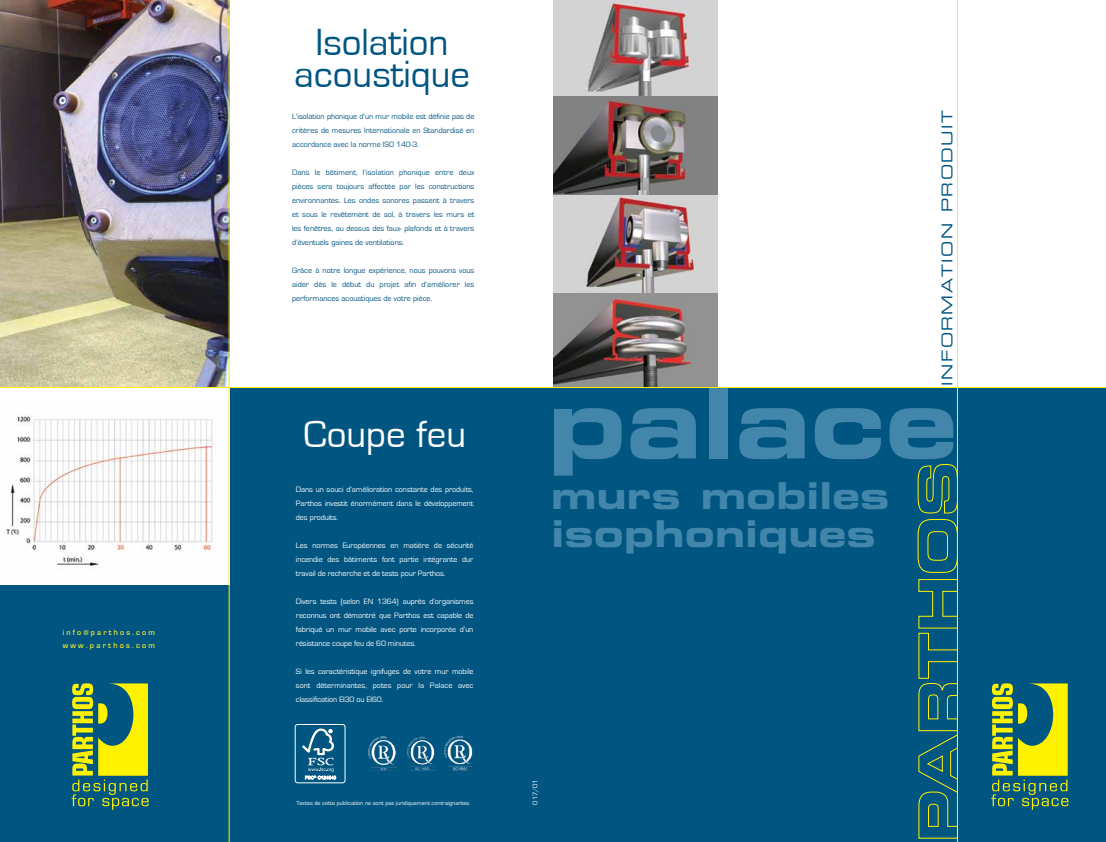
<style>
.page{position:relative;width:1106px;height:842px;background:#fff}
.page>*{position:absolute;margin:0;border:0;box-sizing:border-box;transform-origin:0 0}
.t1{font:97px "Eurostile Bold Extended Two";letter-spacing:.005em;color:#4386ac}
.t2{font:39px/32px "Eurostile";color:#005581;text-align:center}
.t3{font:39px "Eurostile";color:#fff}
.t4{font:37px/38px "Eurostile Bold Extended Two";letter-spacing:.005em;color:#4386ac}
.t5{font:14.9px "Eurostile Extended Two";letter-spacing:.1em;color:#005581}
.t6{font:8px/14px "Eurostile";color:#005581;text-align:justify}
.t7{font:8px/14px "Eurostile";letter-spacing:-.01em;color:#fff;text-align:justify}
.t8{font:500 8px/13px "Eurostile TCE";letter-spacing:.265em;color:#fff12a}
.t9{font:7px "Eurostile";color:#fff}
.t10{font:6px "Eurostile";color:#fff}
</style>
<div class="page">
<img style="left:553px;top:98px;width:164px;height:289px">
<div style="left:0;top:388px;width:1106px;height:454px;background:#005581"></div>
<img style="left:553px;top:0;width:164px;height:98px">
<img style="left:0;top:0;width:229px;height:387px">
<div style="left:0;top:388px;width:229px;height:197px;background:#fff"></div>
<img style="left:6px;top:402px;width:223px;height:183px">
<hr style="left:229px;top:0;width:1px;height:842px;background:#fff200">
<img style="left:444px;top:735px;width:29px;height:36px">
<img style="left:368px;top:737px;width:28px;height:33px">
<img style="left:407px;top:736px;width:29px;height:35px">
<svg style="left:72px;top:683px;width:77px;height:127px"></svg>
<div style="left:295px;top:724px;width:50px;height:59px;border:1px solid #fff;border-radius:3px"></div>
<svg style="left:302px;top:728px;width:34px;height:51px"></svg>
<svg style="left:991px;top:683px;width:77px;height:127px"></svg>
<svg style="left:917px;top:464px;width:40px;height:375px"></svg>
<hr style="left:957px;top:0;width:1px;height:842px;background:#fff200">
<hr style="left:0;top:387px;width:1106px;height:1px;background:#fff200">
<p class="t8" style="left:63px;top:625px;width:94px">info@parthos.com www.parthos.com</p>
<h2 class="t2" style="left:294px;top:27px;width:178px">Isolation acoustique</h2>
<p class="t6" style="left:292px;top:110px;width:184px">L’isolation phonique d’un mur mobile est définie pas de critères de mesures Internationale en Standardisé en accordance avec la norme ISO 140-3.</p>
<p class="t6" style="left:292px;top:166px;width:184px">Dans le bâtiment, l’isolation phonique entre deux pièces sera toujours affectée par les constructions environnantes. Les ondes sonores passent à travers et sous le revêtement de sol, à travers les murs et les fenêtres, au dessus des faux- plafonds et à travers d’éventuels gaines de ventilations.</p>
<p class="t6" style="left:292px;top:264px;width:184px">Grâce à notre longue expérience, nous pouvons vous aider dès le début du projet afin d’améliorer les performances acoustiques de votre pièce.</p>
<h2 class="t3" style="left:303px;top:413px;width:164px">Coupe feu</h2>
<p class="t7" style="left:296px;top:483px;width:179px">Dans un souci d’amélioration constante des produits, Parthos investit énormément dans le développement des produits.</p>
<p class="t7" style="left:296px;top:539px;width:179px">Les normes Européennes en matière de sécurité incendie des bâtiments font partie intégrante dur travail de recherche et de tests pour Parthos.</p>
<p class="t7" style="left:296px;top:595px;width:179px">Divers tests (selon EN 1364) auprès d’organismes reconnus ont démontré que Parthos est capable de fabriqué un mur mobile avec porte incorporée d’un résistance coupe feu de 60 minutes.</p>
<p class="t7" style="left:296px;top:665px;width:179px">Si les caractéristique ignifuges de votre mur mobile sont déterminantes, potes pour la Palace avec classification EI30 ou EI60.</p>
<p class="t10" style="left:296px;top:800px;width:175px">Textes de cette publication ne sont pas juridiquement contraignantes.</p>
<h3 class="t5" style="left:937px;top:386px;width:278px;rotate:-90deg">information produit</h3>
<h1 class="t1" style="left:547px;top:355px;width:411px">palace</h1>
<h3 class="t4" style="left:551px;top:476px;width:339px">murs mobiles isophoniques</h3>
<p class="t9" style="left:531px;top:805px;width:27px;rotate:-90deg">017/01</p>
</div>
